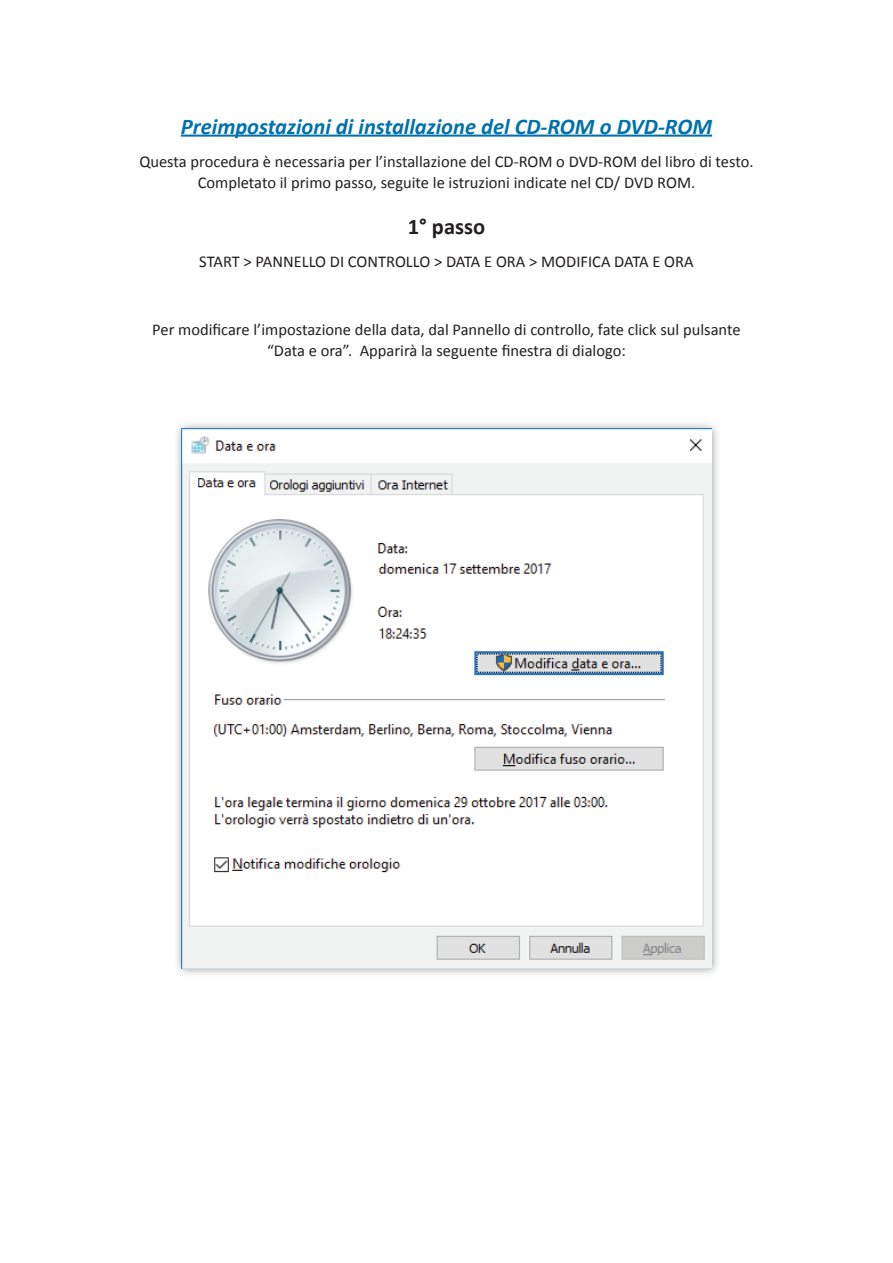
<style>
.page{position:relative;width:893px;height:1263px;background:#fff}
.page>*{position:absolute;margin:0;border:0;box-sizing:border-box;transform-origin:0 0}
.t1{font:italic 700 22.5px "Calibri";color:#0071ad}
.t2{font:700 22.5px "Calibri";color:#231f20}
.t3{font:16.5px/21px "Calibri";color:#231f20;text-align:center}
</style>
<div class="page">
<div style="left:173px;top:420px;width:548px;height:557px;background:#231f20;opacity:.45"></div>
<img style="left:182px;top:429px;width:530px;height:539px">
<hr style="left:181px;top:135px;width:531px;height:2px;background:#0071ad">
<h1 class="t1" style="left:181px;top:112px;width:533px">Preimpostazioni di installazione del CD-ROM o DVD-ROM</h1>
<p class="t3" style="left:139px;top:151px;width:616px">Questa procedura è necessaria per l’installazione del CD-ROM o DVD-ROM del libro di testo.<br>Completato il primo passo, seguite le istruzioni indicate nel CD/ DVD ROM.</p>
<h1 class="t2" style="left:408px;top:212px;width:79px">1° passo</h1>
<p class="t3" style="left:199px;top:251px;width:496px">START &gt; PANNELLO DI CONTROLLO &gt; DATA E ORA &gt; MODIFICA DATA E ORA</p>
<p class="t3" style="left:152px;top:319px;width:590px">Per modificare l’impostazione della data, dal Pannello di controllo, fate click sul pulsante “Data e ora”. Apparirà la seguente finestra di dialogo:</p>
</div>
